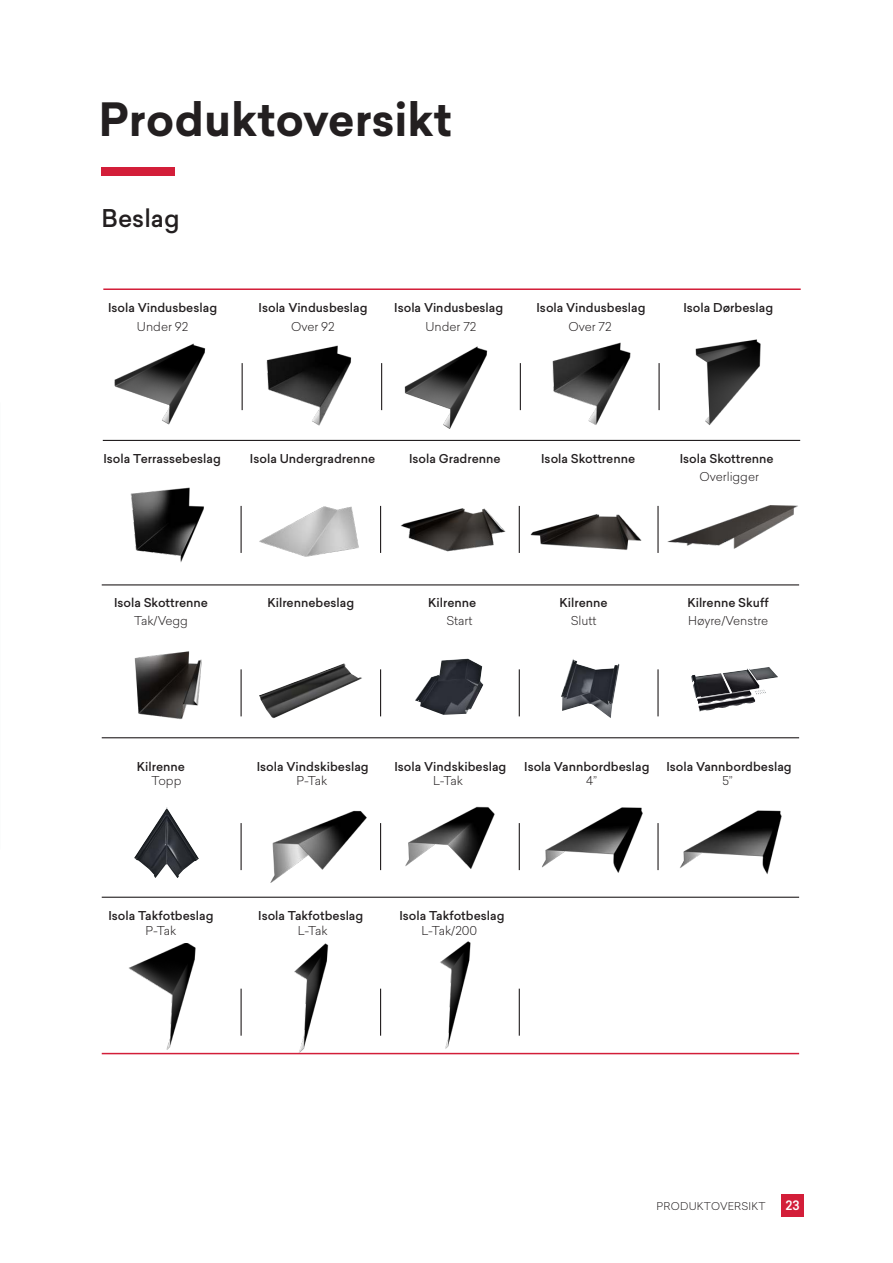
<style>
.page{position:relative;width:893px;height:1263px;background:#fff}
.page>*{position:absolute;margin:0;border:0;box-sizing:border-box;transform-origin:0 0}
.t1{font:700 45px "Sailec";color:#231f20}
.t2{font:500 24px "Sailec";color:#231f20}
.t3{font:500 12.75px "Sailec";color:#fff}
.t4{font:500 12px "Sailec";color:#231f20}
.t5{font:300 12px "Sailec";color:#231f20}
.t6{font:300 10.5px "Sailec";letter-spacing:.02em;color:#231f20}
</style>
<div class="page">
<div style="left:781px;top:1194px;width:23px;height:23px;background:#d31e39"></div>
<div style="left:101px;top:167px;width:74px;height:8px;background:#d31e39"></div>
<img style="left:346px;top:941px;width:147px;height:114px">
<hr style="left:103px;top:440px;width:697px;height:1px;background:#231f20">
<hr style="left:102px;top:897px;width:697px;height:1px;background:#231f20">
<hr style="left:102px;top:1053px;width:697px;height:1px;background:#d31e39">
<hr style="left:242px;top:363px;width:1px;height:47px;background:#231f20">
<hr style="left:241px;top:506px;width:1px;height:47px;background:#231f20">
<hr style="left:241px;top:669px;width:1px;height:47px;background:#231f20">
<hr style="left:241px;top:823px;width:1px;height:47px;background:#231f20">
<hr style="left:241px;top:989px;width:1px;height:47px;background:#231f20">
<hr style="left:381px;top:363px;width:1px;height:47px;background:#231f20">
<hr style="left:380px;top:506px;width:1px;height:47px;background:#231f20">
<hr style="left:380px;top:669px;width:1px;height:47px;background:#231f20">
<hr style="left:380px;top:823px;width:1px;height:47px;background:#231f20">
<hr style="left:380px;top:989px;width:1px;height:47px;background:#231f20">
<hr style="left:520px;top:363px;width:1px;height:47px;background:#231f20">
<hr style="left:519px;top:506px;width:1px;height:47px;background:#231f20">
<hr style="left:519px;top:669px;width:1px;height:47px;background:#231f20">
<hr style="left:519px;top:989px;width:1px;height:47px;background:#231f20">
<hr style="left:658px;top:363px;width:2px;height:47px;background:#231f20">
<hr style="left:657px;top:669px;width:2px;height:47px;background:#231f20">
<hr style="left:103px;top:288px;width:698px;height:2px;background:#d31e39">
<hr style="left:102px;top:584px;width:697px;height:1px;background:#231f20">
<hr style="left:102px;top:737px;width:697px;height:1px;background:#231f20">
<img style="left:294px;top:943px;width:35px;height:109px">
<img style="left:129px;top:943px;width:67px;height:107px">
<img style="left:542px;top:807px;width:101px;height:66px">
<img style="left:657px;top:810px;width:125px;height:65px">
<img style="left:247px;top:810px;width:131px;height:88px">
<img style="left:385px;top:806px;width:136px;height:92px">
<img style="left:259px;top:663px;width:103px;height:55px">
<img style="left:415px;top:658px;width:68px;height:57px">
<img style="left:561px;top:659px;width:58px;height:59px">
<img style="left:691px;top:667px;width:87px;height:37px">
<img style="left:134px;top:807px;width:65px;height:71px">
<img style="left:657px;top:505px;width:141px;height:48px">
<img style="left:101px;top:651px;width:134px;height:88px">
<img style="left:259px;top:506px;width:100px;height:51px">
<img style="left:400px;top:508px;width:106px;height:44px">
<img style="left:530px;top:514px;width:112px;height:36px">
<img style="left:130px;top:487px;width:74px;height:75px">
<img style="left:670px;top:339px;width:108px;height:101px">
<img style="left:404px;top:346px;width:84px;height:83px">
<img style="left:530px;top:342px;width:114px;height:98px">
<img style="left:103px;top:343px;width:114px;height:97px">
<img style="left:252px;top:345px;width:109px;height:95px">
<h1 class="t1" style="left:99px;top:87px;width:355px">Produktoversikt</h1>
<h2 class="t2" style="left:101px;top:202px;width:80px">Beslag</h2>
<p class="t4" style="left:108px;top:299px;width:110px">Isola Vindusbeslag</p>
<p class="t5" style="left:137px;top:319px;width:53px">Under 92</p>
<p class="t4" style="left:259px;top:299px;width:110px">Isola Vindusbeslag</p>
<p class="t4" style="left:394px;top:299px;width:110px">Isola Vindusbeslag</p>
<p class="t4" style="left:537px;top:299px;width:110px">Isola Vindusbeslag</p>
<p class="t4" style="left:683px;top:299px;width:91px">Isola Dørbeslag</p>
<p class="t5" style="left:291px;top:319px;width:45px">Over 92</p>
<p class="t5" style="left:425px;top:319px;width:52px">Under 72</p>
<p class="t5" style="left:568px;top:319px;width:45px">Over 72</p>
<p class="t4" style="left:103px;top:450px;width:119px">Isola Terrassebeslag</p>
<p class="t4" style="left:250px;top:450px;width:127px">Isola Undergradrenne</p>
<p class="t4" style="left:409px;top:450px;width:93px">Isola Gradrenne</p>
<p class="t4" style="left:541px;top:450px;width:95px">Isola Skottrenne</p>
<p class="t4" style="left:680px;top:450px;width:95px">Isola Skottrenne</p>
<p class="t5" style="left:699px;top:469px;width:61px">Overligger</p>
<p class="t4" style="left:114px;top:594px;width:95px">Isola Skottrenne</p>
<p class="t5" style="left:134px;top:612px;width:55px">Tak/Vegg</p>
<p class="t4" style="left:267px;top:594px;width:88px">Kilrennebeslag</p>
<p class="t4" style="left:428px;top:594px;width:50px">Kilrenne</p>
<p class="t4" style="left:559px;top:594px;width:50px">Kilrenne</p>
<p class="t4" style="left:687px;top:594px;width:83px">Kilrenne Skuff</p>
<p class="t5" style="left:446px;top:612px;width:28px">Start</p>
<p class="t5" style="left:571px;top:612px;width:27px">Slutt</p>
<p class="t5" style="left:688px;top:612px;width:82px">Høyre/Venstre</p>
<p class="t4" style="left:137px;top:758px;width:50px">Kilrenne</p>
<p class="t4" style="left:257px;top:758px;width:113px">Isola Vindskibeslag</p>
<p class="t4" style="left:394px;top:758px;width:113px">Isola Vindskibeslag</p>
<p class="t4" style="left:524px;top:758px;width:127px">Isola Vannbordbeslag</p>
<p class="t4" style="left:666px;top:758px;width:127px">Isola Vannbordbeslag</p>
<p class="t5" style="left:151px;top:772px;width:32px">Topp</p>
<p class="t5" style="left:296px;top:772px;width:32px">P-Tak</p>
<p class="t5" style="left:433px;top:772px;width:31px">L-Tak</p>
<p class="t5" style="left:586px;top:772px;width:12px">4”</p>
<p class="t5" style="left:722px;top:772px;width:12px">5”</p>
<p class="t4" style="left:108px;top:907px;width:107px">Isola Takfotbeslag</p>
<p class="t4" style="left:258px;top:907px;width:107px">Isola Takfotbeslag</p>
<p class="t4" style="left:399px;top:907px;width:107px">Isola Takfotbeslag</p>
<p class="t5" style="left:146px;top:922px;width:32px">P-Tak</p>
<p class="t5" style="left:298px;top:922px;width:31px">L-Tak</p>
<p class="t5" style="left:421px;top:922px;width:57px">L-Tak/200</p>
<p class="t6" style="left:657px;top:1198px;width:111px">PRODUKTOVERSIKT</p>
<p class="t3" style="left:786px;top:1197px;width:16px">23</p>
</div>
